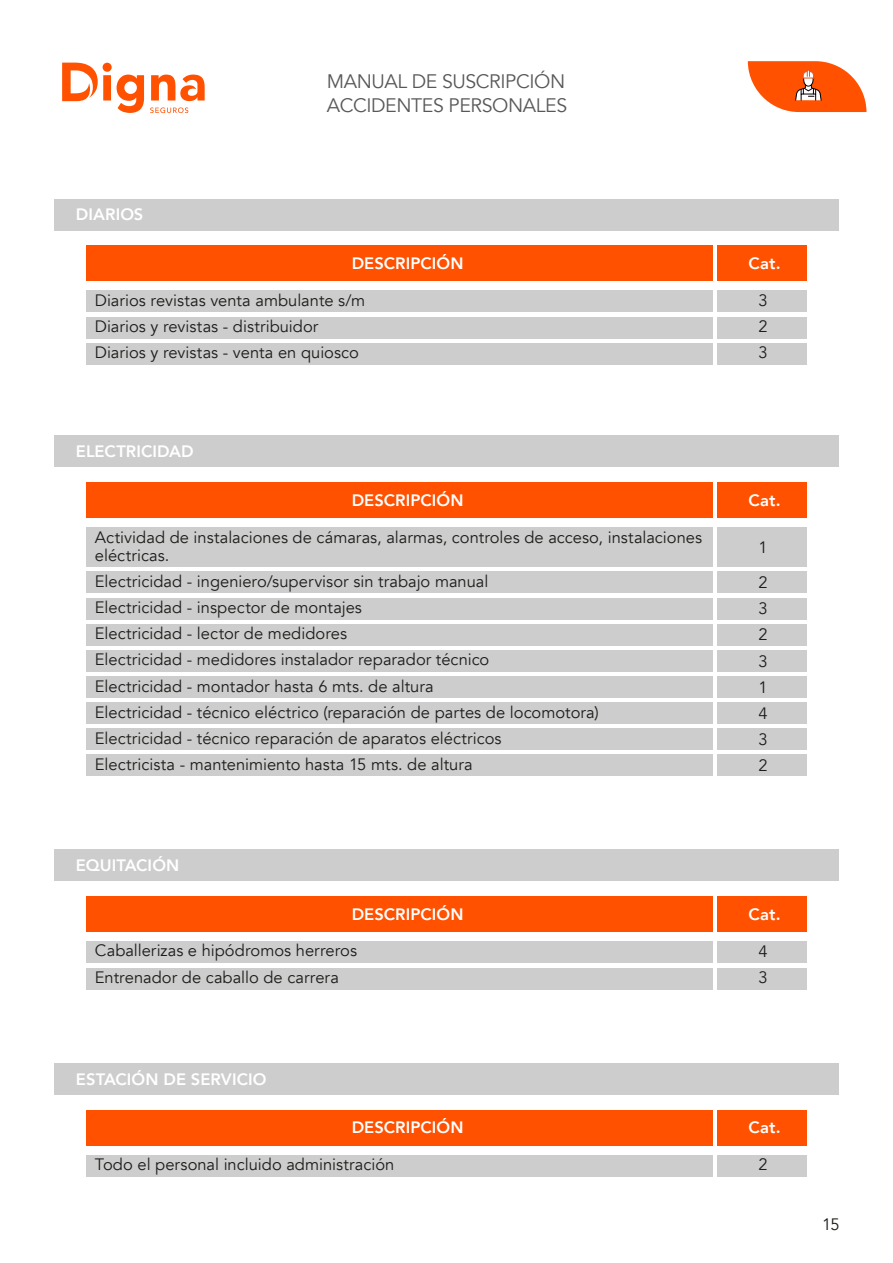
<style>
.page{position:relative;width:893px;height:1263px;background:#fff}
.page>*{position:absolute;margin:0;border:0;box-sizing:border-box;transform-origin:0 0}
.t1{font:19.5px/24.3px "Avenir";letter-spacing:-.02em;color:#585858}
.t2{font:16.5px/26.1px "Avenir";color:#1d1d1b}
.t3{font:800 16.5px "Avenir";letter-spacing:.005em;color:#fff}
</style>
<div class="page">
<div style="left:86px;top:728px;width:626px;height:22px;background:#cdcdcd"></div>
<div style="left:86px;top:754px;width:626px;height:22px;background:#cdcdcd"></div>
<div style="left:717px;top:728px;width:90px;height:22px;background:#cdcdcd"></div>
<div style="left:717px;top:754px;width:90px;height:22px;background:#cdcdcd"></div>
<div style="left:86px;top:702px;width:626px;height:22px;background:#cdcdcd"></div>
<div style="left:717px;top:702px;width:90px;height:22px;background:#cdcdcd"></div>
<div style="left:86px;top:624px;width:626px;height:22px;background:#cdcdcd"></div>
<div style="left:86px;top:527px;width:626px;height:40px;background:#cdcdcd"></div>
<div style="left:717px;top:624px;width:90px;height:22px;background:#cdcdcd"></div>
<div style="left:717px;top:527px;width:90px;height:40px;background:#cdcdcd"></div>
<div style="left:86px;top:650px;width:626px;height:22px;background:#cdcdcd"></div>
<div style="left:717px;top:650px;width:90px;height:22px;background:#cdcdcd"></div>
<div style="left:86px;top:676px;width:626px;height:22px;background:#cdcdcd"></div>
<div style="left:717px;top:676px;width:90px;height:22px;background:#cdcdcd"></div>
<div style="left:86px;top:598px;width:626px;height:22px;background:#cdcdcd"></div>
<div style="left:717px;top:598px;width:90px;height:22px;background:#cdcdcd"></div>
<div style="left:86px;top:571px;width:626px;height:22px;background:#cdcdcd"></div>
<div style="left:717px;top:571px;width:90px;height:22px;background:#cdcdcd"></div>
<div style="left:86px;top:343px;width:626px;height:22px;background:#cdcdcd"></div>
<div style="left:717px;top:343px;width:90px;height:22px;background:#cdcdcd"></div>
<div style="left:86px;top:317px;width:626px;height:22px;background:#cdcdcd"></div>
<div style="left:86px;top:968px;width:626px;height:22px;background:#cdcdcd"></div>
<div style="left:717px;top:317px;width:90px;height:22px;background:#cdcdcd"></div>
<div style="left:717px;top:968px;width:90px;height:22px;background:#cdcdcd"></div>
<div style="left:86px;top:290px;width:626px;height:22px;background:#cdcdcd"></div>
<div style="left:86px;top:941px;width:626px;height:21px;background:#cdcdcd"></div>
<div style="left:86px;top:1155px;width:626px;height:21px;background:#cdcdcd"></div>
<div style="left:717px;top:290px;width:90px;height:22px;background:#cdcdcd"></div>
<div style="left:717px;top:941px;width:90px;height:21px;background:#cdcdcd"></div>
<div style="left:717px;top:1155px;width:90px;height:21px;background:#cdcdcd"></div>
<div style="left:86px;top:245px;width:626px;height:36px;background:#ff5100"></div>
<div style="left:86px;top:896px;width:626px;height:36px;background:#ff5100"></div>
<div style="left:86px;top:1110px;width:626px;height:35px;background:#ff5100"></div>
<div style="left:86px;top:482px;width:626px;height:36px;background:#ff5100"></div>
<div style="left:717px;top:245px;width:90px;height:36px;background:#ff5100"></div>
<div style="left:717px;top:896px;width:90px;height:36px;background:#ff5100"></div>
<div style="left:717px;top:1110px;width:90px;height:35px;background:#ff5100"></div>
<div style="left:717px;top:482px;width:90px;height:36px;background:#ff5100"></div>
<div style="left:54px;top:199px;width:785px;height:31px;background:#cdcdcd"></div>
<div style="left:54px;top:849px;width:785px;height:32px;background:#cdcdcd"></div>
<div style="left:54px;top:1063px;width:785px;height:32px;background:#cdcdcd"></div>
<div style="left:54px;top:436px;width:785px;height:31px;background:#cdcdcd"></div>
<svg style="left:150px;top:107px;width:38px;height:6px"></svg>
<svg style="left:62px;top:63px;width:82px;height:50px"></svg>
<svg style="left:151px;top:75px;width:54px;height:26px"></svg>
<svg style="left:748px;top:61px;width:118px;height:51px"></svg>
<p class="t3" style="left:76px;top:202px;width:69px">DIARIOS</p>
<p class="t1" style="left:327px;top:69px;width:242px">MANUAL DE SUSCRIPCIÓN<br>ACCIDENTES PERSONALES</p>
<p class="t3" style="left:352px;top:250px;width:113px">DESCRIPCIÓN</p>
<p class="t2" style="left:95px;top:287px;width:272px">Diarios revistas venta ambulante s/m<br>Diarios y revistas - distribuidor<br>Diarios y revistas - venta en quiosco</p>
<p class="t3" style="left:76px;top:439px;width:119px">ELECTRICIDAD</p>
<p class="t3" style="left:352px;top:487px;width:113px">DESCRIPCIÓN</p>
<p class="t2" style="left:95px;top:528px;width:609px;line-height:18px">Actividad de instalaciones de cámaras, alarmas, controles de acceso, instalaciones eléctricas.</p>
<p class="t2" style="left:95px;top:568px;width:505px">Electricidad - ingeniero/supervisor sin trabajo manual<br>Electricidad - inspector de montajes<br>Electricidad - lector de medidores<br>Electricidad - medidores instalador reparador técnico<br>Electricidad - montador hasta 6 mts. de altura<br>Electricidad - técnico eléctrico (reparación de partes de locomotora)<br>Electricidad - técnico reparación de aparatos eléctricos<br>Electricista - mantenimiento hasta 15 mts. de altura</p>
<p class="t3" style="left:76px;top:852px;width:105px">EQUITACIÓN</p>
<p class="t3" style="left:352px;top:901px;width:113px">DESCRIPCIÓN</p>
<p class="t2" style="left:95px;top:938px;width:264px">Caballerizas e hipódromos herreros<br>Entrenador de caballo de carrera</p>
<p class="t3" style="left:76px;top:1066px;width:192px">ESTACIÓN DE SERVICIO</p>
<p class="t3" style="left:352px;top:1115px;width:113px">DESCRIPCIÓN</p>
<p class="t2" style="left:95px;top:1152px;width:301px">Todo el personal incluido administración</p>
<p class="t3" style="left:748px;top:250px;width:34px">Cat.</p>
<p class="t2" style="left:758px;top:287px;width:11px;text-align:justify">3<br>2<br>3</p>
<p class="t3" style="left:748px;top:487px;width:34px">Cat.</p>
<p class="t2" style="left:758px;top:531px;width:11px;line-height:34.7px">1<br>2</p>
<p class="t2" style="left:758px;top:596px;width:11px;text-align:justify">3<br>2<br>3<br>1<br>4<br>3<br>2</p>
<p class="t3" style="left:748px;top:901px;width:34px">Cat.</p>
<p class="t2" style="left:758px;top:938px;width:11px">4<br>3</p>
<p class="t3" style="left:748px;top:1115px;width:34px">Cat.</p>
<p class="t2" style="left:758px;top:1152px;width:11px">2</p>
<p class="t2" style="left:822px;top:1212px;width:19px">15</p>
</div>
